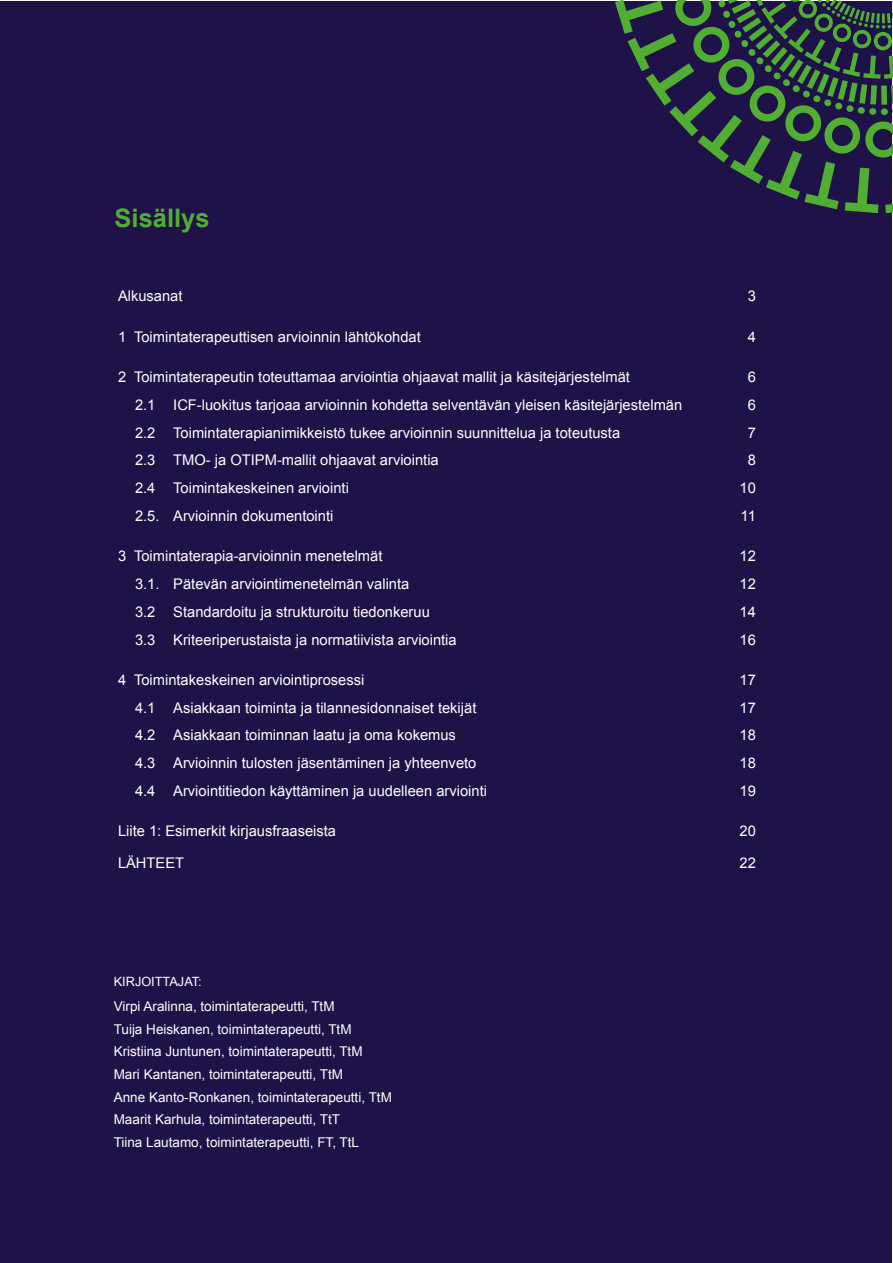
<style>
.page{position:relative;width:893px;height:1263px;background:#fff}
.page>*{position:absolute;margin:0;border:0;box-sizing:border-box;transform-origin:0 0}
.t1{font:700 25.5px "Arial";color:#52ae32}
.t2{font:14.7px "Arial";color:#fff}
.t3{font:13.5px/22.5px "Arial";color:#fff}
.t4{font:12.75px "Arial";color:#fff}
</style>
<div class="page">
<div style="left:1px;top:1px;width:891px;height:1261px;background:#1e1248"></div>
<svg style="left:615px;top:0;width:278px;height:213px"></svg>
<h1 class="t1" style="left:115px;top:201px;width:96px">Sisällys</h1>
<p class="t2" style="left:118px;top:287px;width:66px">Alkusanat</p>
<p class="t2" style="left:748px;top:287px;width:10px">3</p>
<p class="t2" style="left:118px;top:327px;width:304px">1 Toimintaterapeuttisen arvioinnin lähtökohdat</p>
<p class="t2" style="left:748px;top:327px;width:10px">4</p>
<p class="t2" style="left:118px;top:367px;width:513px">2 Toimintaterapeutin toteuttamaa arviointia ohjaavat mallit ja käsitejärjestelmät</p>
<p class="t2" style="left:748px;top:367px;width:10px">6</p>
<p class="t2" style="left:135px;top:395px;width:549px">2.1 ICF-luokitus tarjoaa arvioinnin kohdetta selventävän yleisen käsitejärjestelmän</p>
<p class="t2" style="left:748px;top:395px;width:10px">6</p>
<p class="t2" style="left:135px;top:423px;width:487px">2.2 Toimintaterapianimikkeistö tukee arvioinnin suunnittelua ja toteutusta</p>
<p class="t2" style="left:748px;top:423px;width:10px">7</p>
<p class="t2" style="left:135px;top:451px;width:305px">2.3 TMO- ja OTIPM-mallit ohjaavat arviointia</p>
<p class="t2" style="left:748px;top:451px;width:10px">8</p>
<p class="t2" style="left:135px;top:478px;width:215px">2.4 Toimintakeskeinen arviointi</p>
<p class="t2" style="left:739px;top:478px;width:18px">10</p>
<p class="t2" style="left:135px;top:506px;width:200px">2.5. Arvioinnin dokumentointi</p>
<p class="t2" style="left:741px;top:506px;width:17px">11</p>
<p class="t2" style="left:118px;top:547px;width:266px">3 Toimintaterapia-arvioinnin menetelmät</p>
<p class="t2" style="left:739px;top:547px;width:18px">12</p>
<p class="t2" style="left:135px;top:574px;width:276px">3.1. Pätevän arviointimenetelmän valinta</p>
<p class="t2" style="left:739px;top:574px;width:18px">12</p>
<p class="t2" style="left:135px;top:602px;width:296px">3.2 Standardoitu ja strukturoitu tiedonkeruu</p>
<p class="t2" style="left:739px;top:602px;width:18px">14</p>
<p class="t2" style="left:135px;top:630px;width:323px">3.3 Kriteeriperustaista ja normatiivista arviointia</p>
<p class="t2" style="left:739px;top:630px;width:18px">16</p>
<p class="t2" style="left:118px;top:670px;width:248px">4 Toimintakeskeinen arviointiprosessi</p>
<p class="t2" style="left:739px;top:670px;width:18px">17</p>
<p class="t2" style="left:135px;top:698px;width:343px">4.1 Asiakkaan toiminta ja tilannesidonnaiset tekijät</p>
<p class="t2" style="left:739px;top:698px;width:18px">17</p>
<p class="t2" style="left:135px;top:726px;width:322px">4.2 Asiakkaan toiminnan laatu ja oma kokemus</p>
<p class="t2" style="left:739px;top:726px;width:18px">18</p>
<p class="t2" style="left:135px;top:753px;width:343px">4.3 Arvioinnin tulosten jäsentäminen ja yhteenveto</p>
<p class="t2" style="left:739px;top:753px;width:18px">18</p>
<p class="t2" style="left:135px;top:781px;width:353px">4.4 Arviointitiedon käyttäminen ja uudelleen arviointi</p>
<p class="t2" style="left:739px;top:781px;width:18px">19</p>
<p class="t2" style="left:118px;top:821px;width:220px">Liite 1: Esimerkit kirjausfraaseista</p>
<p class="t2" style="left:739px;top:821px;width:18px">20</p>
<p class="t2" style="left:118px;top:853px;width:68px">LÄHTEET</p>
<p class="t2" style="left:739px;top:853px;width:18px">22</p>
<p class="t4" style="left:114px;top:973px;width:90px">KIRJOITTAJAT:</p>
<p class="t3" style="left:114px;top:995px;width:280px">Virpi Aralinna, toimintaterapeutti, TtM<br>Tuija Heiskanen, toimintaterapeutti, TtM Kristiina Juntunen, toimintaterapeutti, TtM Mari Kantanen, toimintaterapeutti, TtM<br>Anne Kanto-Ronkanen, toimintaterapeutti, TtM Maarit Karhula, toimintaterapeutti, TtT<br>Tiina Lautamo, toimintaterapeutti, FT, TtL</p>
</div>
